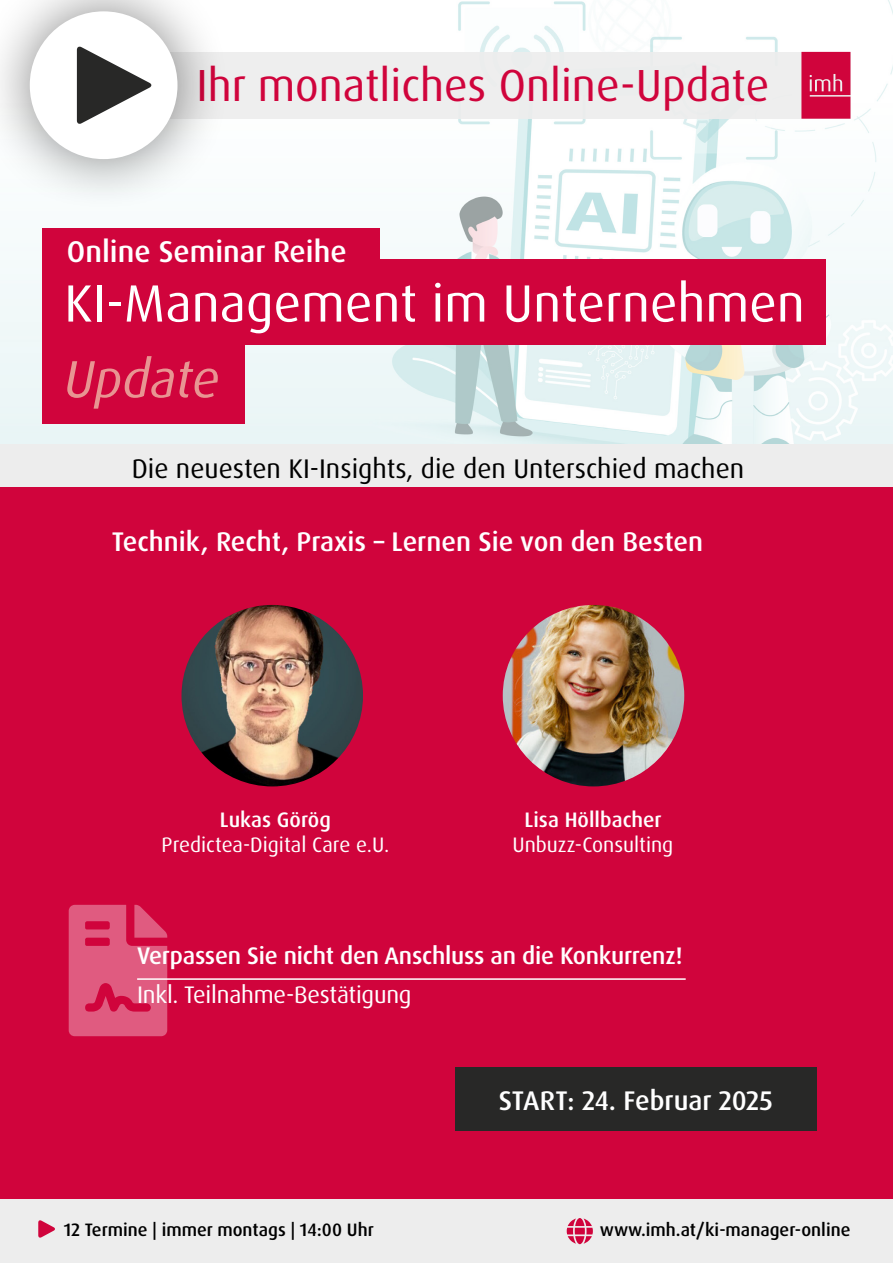
<style>
.page{position:relative;width:893px;height:1263px;background:#fff}
.page>*{position:absolute;margin:0;border:0;box-sizing:border-box;transform-origin:0 0}
.t1{font:52.5px "Dax Pro";color:#fff}
.t2{font:italic 52.5px "Dax Pro";color:#e89592}
.t3{font:45px "Dax Pro";color:#d0043c}
.t4{font:500 30px "Dax Pro";color:#fff}
.t5{font:500 27px "Dax Pro";color:#fff}
.t6{font:27px "Dax Pro";color:#000}
.t7{font:500 24px "Dax Pro";letter-spacing:-.01em;color:#fff}
.t8{font:24px "Dax Pro";letter-spacing:-.01em;color:#fff}
.t9{font:21px "Dax Pro";color:#fff}
.t10{font:500 21px "Dax Pro";color:#fff}
.t11{font:500 18px "Dax Pro";color:#000}
</style>
<div class="page">
<img style="left:0;top:0;width:893px;height:444px">
<div style="left:0;top:487px;width:893px;height:776px;background:#d0043c"></div>
<div style="left:0;top:444px;width:893px;height:43px;background:#ededed"></div>
<hr style="left:137px;top:978px;width:549px;height:2px;background:#fff">
<div style="left:0;top:1199px;width:893px;height:64px;background:#ededed"></div>
<svg style="left:38px;top:1220px;width:17px;height:18px"></svg>
<div style="left:455px;top:1067px;width:361px;height:64px;background:#282827"></div>
<svg style="left:567px;top:1218px;width:26px;height:26px"></svg>
<div style="left:64px;top:52px;width:786px;height:67px;background:#ededed"></div>
<div style="left:0;top:0;width:231px;height:213px;background:#000;opacity:.5"></div>
<div style="left:30px;top:11px;width:148px;height:148px;background:#fff;border-radius:50%"></div>
<svg style="left:77px;top:46px;width:75px;height:78px"></svg>
<svg style="left:801px;top:52px;width:49px;height:67px;background:#d2174a"></svg>
<div style="left:43px;top:338px;width:202px;height:86px;background:#d0043c"></div>
<div style="left:43px;top:260px;width:783px;height:85px;background:#d0043c"></div>
<div style="left:43px;top:229px;width:337px;height:42px;background:#d0043c"></div>
<img style="left:503px;top:605px;width:181px;height:181px;border-radius:91px">
<img style="left:181px;top:605px;width:182px;height:181px;border-radius:91px">
<svg style="left:137px;top:978px;width:30px;height:2px"></svg>
<h2 class="t3" style="left:196px;top:56px;width:574px">Ihr monatliches Online-Update</h2>
<p class="t4" style="left:67px;top:232px;width:281px">Online Seminar Reihe</p>
<h1 class="t1" style="left:64px;top:270px;width:742px">KI-Management im Unternehmen</h1>
<h1 class="t2" style="left:64px;top:345px;width:157px">Update</h1>
<p class="t6" style="left:132px;top:451px;width:614px">Die neuesten KI-Insights, die den Unterschied machen</p>
<p class="t5" style="left:112px;top:524px;width:593px">Technik, Recht, Praxis – Lernen Sie von den Besten</p>
<p class="t10" style="left:220px;top:806px;width:112px">Lukas Görög</p>
<p class="t9" style="left:162px;top:831px;width:229px">Predictea-Digital Care e.U.</p>
<p class="t10" style="left:524px;top:806px;width:139px">Lisa Höllbacher</p>
<p class="t9" style="left:512px;top:831px;width:162px">Unbuzz-Consulting</p>
<p class="t7" style="left:137px;top:941px;width:547px">Verpassen Sie nicht den Anschluss an die Konkurrenz!</p>
<p class="t8" style="left:137px;top:979px;width:276px">Inkl. Teilnahme-Bestätigung</p>
<p class="t11" style="left:64px;top:1218px;width:312px">12 Termine | immer montags | 14:00 Uhr</p>
<p class="t5" style="left:499px;top:1083px;width:276px">START: 24. Februar 2025</p>
<p class="t11" style="left:600px;top:1218px;width:252px">www.imh.at/ki-manager-online</p>
</div>
